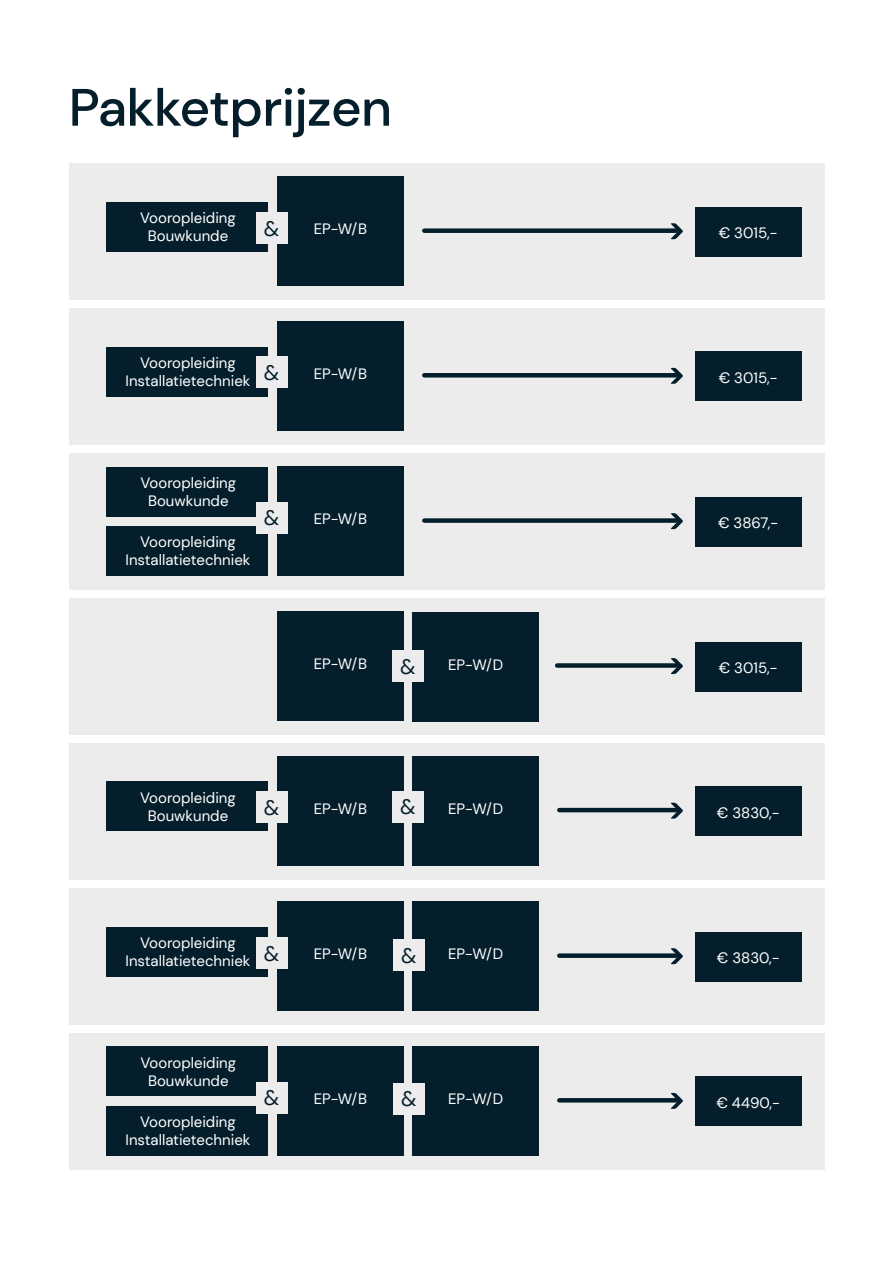
<style>
.page{position:relative;width:893px;height:1263px;background:#fff}
.page>*{position:absolute;margin:0;border:0;box-sizing:border-box;transform-origin:0 0}
.t1{font:500 52.5px "DM Sans";letter-spacing:-.01em;color:#041e2b}
.t2{font:21px "DM Sans";color:#041e2b}
.t3{font:15px/18px "DM Sans";color:#fff;text-align:center}
</style>
<div class="page">
<div style="left:69px;top:164px;width:755px;height:136px;background:#ececec"></div>
<div style="left:106px;top:202px;width:162px;height:50px;background:#041e2b"></div>
<div style="left:277px;top:176px;width:127px;height:110px;background:#041e2b"></div>
<div style="left:256px;top:212px;width:31px;height:31px;background:#ececec"></div>
<svg style="left:671px;top:223px;width:12px;height:16px"></svg>
<div style="left:424px;top:228px;width:252px;height:5px;background:#041e2b"></div>
<div style="left:695px;top:207px;width:106px;height:50px;background:#041e2b"></div>
<div style="left:69px;top:308px;width:755px;height:136px;background:#ececec"></div>
<div style="left:106px;top:347px;width:162px;height:49px;background:#041e2b"></div>
<div style="left:277px;top:321px;width:127px;height:110px;background:#041e2b"></div>
<div style="left:256px;top:357px;width:31px;height:31px;background:#ececec"></div>
<svg style="left:671px;top:368px;width:12px;height:16px"></svg>
<hr style="left:424px;top:373px;width:252px;height:4px;background:#041e2b">
<div style="left:695px;top:351px;width:106px;height:50px;background:#041e2b"></div>
<div style="left:69px;top:454px;width:755px;height:136px;background:#ececec"></div>
<div style="left:106px;top:526px;width:162px;height:50px;background:#041e2b"></div>
<div style="left:277px;top:466px;width:127px;height:110px;background:#041e2b"></div>
<svg style="left:671px;top:513px;width:12px;height:16px"></svg>
<div style="left:424px;top:518px;width:252px;height:5px;background:#041e2b"></div>
<div style="left:695px;top:497px;width:106px;height:50px;background:#041e2b"></div>
<div style="left:106px;top:467px;width:162px;height:50px;background:#041e2b"></div>
<div style="left:256px;top:502px;width:31px;height:31px;background:#ececec"></div>
<div style="left:69px;top:598px;width:755px;height:137px;background:#ececec"></div>
<div style="left:277px;top:611px;width:127px;height:110px;background:#041e2b"></div>
<svg style="left:671px;top:658px;width:12px;height:16px"></svg>
<div style="left:557px;top:663px;width:119px;height:5px;background:#041e2b"></div>
<div style="left:695px;top:642px;width:106px;height:49px;background:#041e2b"></div>
<div style="left:412px;top:612px;width:127px;height:110px;background:#041e2b"></div>
<div style="left:69px;top:743px;width:755px;height:136px;background:#ececec"></div>
<div style="left:106px;top:781px;width:162px;height:50px;background:#041e2b"></div>
<div style="left:277px;top:756px;width:127px;height:109px;background:#041e2b"></div>
<div style="left:256px;top:792px;width:31px;height:31px;background:#ececec"></div>
<svg style="left:671px;top:803px;width:12px;height:16px"></svg>
<hr style="left:559px;top:808px;width:117px;height:4px;background:#041e2b">
<div style="left:695px;top:786px;width:106px;height:50px;background:#041e2b"></div>
<div style="left:412px;top:756px;width:127px;height:109px;background:#041e2b"></div>
<div style="left:69px;top:889px;width:755px;height:136px;background:#ececec"></div>
<div style="left:106px;top:927px;width:162px;height:50px;background:#041e2b"></div>
<div style="left:277px;top:901px;width:127px;height:110px;background:#041e2b"></div>
<div style="left:256px;top:937px;width:31px;height:31px;background:#ececec"></div>
<svg style="left:671px;top:948px;width:12px;height:16px"></svg>
<div style="left:559px;top:953px;width:117px;height:5px;background:#041e2b"></div>
<div style="left:695px;top:932px;width:106px;height:50px;background:#041e2b"></div>
<div style="left:412px;top:901px;width:127px;height:110px;background:#041e2b"></div>
<div style="left:69px;top:1033px;width:755px;height:136px;background:#ececec"></div>
<div style="left:106px;top:1106px;width:162px;height:49px;background:#041e2b"></div>
<div style="left:277px;top:1046px;width:127px;height:110px;background:#041e2b"></div>
<svg style="left:671px;top:1093px;width:12px;height:16px"></svg>
<svg style="left:559px;top:1098px;width:117px;height:4px"></svg>
<div style="left:695px;top:1076px;width:106px;height:50px;background:#041e2b"></div>
<div style="left:106px;top:1046px;width:162px;height:50px;background:#041e2b"></div>
<div style="left:256px;top:1082px;width:31px;height:31px;background:#ececec"></div>
<div style="left:412px;top:1046px;width:127px;height:110px;background:#041e2b"></div>
<div style="left:392px;top:650px;width:31px;height:31px;background:#ececec"></div>
<div style="left:392px;top:791px;width:31px;height:31px;background:#ececec"></div>
<div style="left:393px;top:939px;width:31px;height:31px;background:#ececec"></div>
<div style="left:393px;top:1083px;width:31px;height:31px;background:#ececec"></div>
<h1 class="t1" style="left:69px;top:75px;width:325px">Pakketprijzen</h1>
<p class="t3" style="left:140px;top:209px;width:97px">Vooropleiding<br>Bouwkunde</p>
<h2 class="t2" style="left:264px;top:215px;width:17px">&amp;</h2>
<p class="t3" style="left:314px;top:220px;width:55px">EP-W/B</p>
<p class="t3" style="left:719px;top:224px;width:60px">€ 3015,-</p>
<p class="t3" style="left:126px;top:353px;width:155px;text-align:left;text-indent:15px">Vooropleiding<br>Installatietechniek <sup>&amp;</sup></p>
<p class="t3" style="left:314px;top:364px;width:55px">EP-W/B</p>
<p class="t3" style="left:719px;top:368px;width:60px">€ 3015,-</p>
<p class="t3" style="left:141px;top:474px;width:97px">Vooropleiding<br>Bouwkunde</p>
<p class="t3" style="left:126px;top:533px;width:126px">Vooropleiding<br>Installatietechniek</p>
<h2 class="t2" style="left:264px;top:505px;width:17px">&amp;</h2>
<p class="t3" style="left:314px;top:510px;width:55px">EP-W/B</p>
<p class="t3" style="left:718px;top:514px;width:62px">€ 3867,-</p>
<p class="t3" style="left:314px;top:655px;width:55px">EP-W/B</p>
<p class="t3" style="left:448px;top:656px;width:57px">EP-W/D</p>
<p class="t3" style="left:719px;top:659px;width:60px">€ 3015,-</p>
<h2 class="t2" style="left:400px;top:653px;width:17px">&amp;</h2>
<p class="t3" style="left:140px;top:788px;width:97px">Vooropleiding<br>Bouwkunde</p>
<h2 class="t2" style="left:264px;top:795px;width:17px">&amp;</h2>
<p class="t3" style="left:314px;top:799px;width:55px">EP-W/B</p>
<p class="t3" style="left:448px;top:799px;width:57px">EP-W/D</p>
<p class="t3" style="left:717px;top:803px;width:64px">€ 3830,-</p>
<h2 class="t2" style="left:400px;top:794px;width:17px">&amp;</h2>
<p class="t3" style="left:126px;top:934px;width:155px;text-align:left;text-indent:15px">Vooropleiding<br>Installatietechniek <sup>&amp;</sup></p>
<p class="t3" style="left:314px;top:945px;width:55px">EP-W/B</p>
<p class="t3" style="left:448px;top:945px;width:57px">EP-W/D</p>
<p class="t3" style="left:717px;top:949px;width:64px">€ 3830,-</p>
<h2 class="t2" style="left:401px;top:942px;width:17px">&amp;</h2>
<p class="t3" style="left:141px;top:1053px;width:97px">Vooropleiding<br>Bouwkunde</p>
<p class="t3" style="left:126px;top:1112px;width:126px">Vooropleiding<br>Installatietechniek</p>
<h2 class="t2" style="left:264px;top:1085px;width:17px">&amp;</h2>
<p class="t3" style="left:448px;top:1089px;width:57px">EP-W/D</p>
<h2 class="t2" style="left:401px;top:1086px;width:17px">&amp;</h2>
<p class="t3" style="left:314px;top:1089px;width:55px">EP-W/B</p>
<p class="t3" style="left:716px;top:1093px;width:65px">€ 4490,-</p>
</div>
